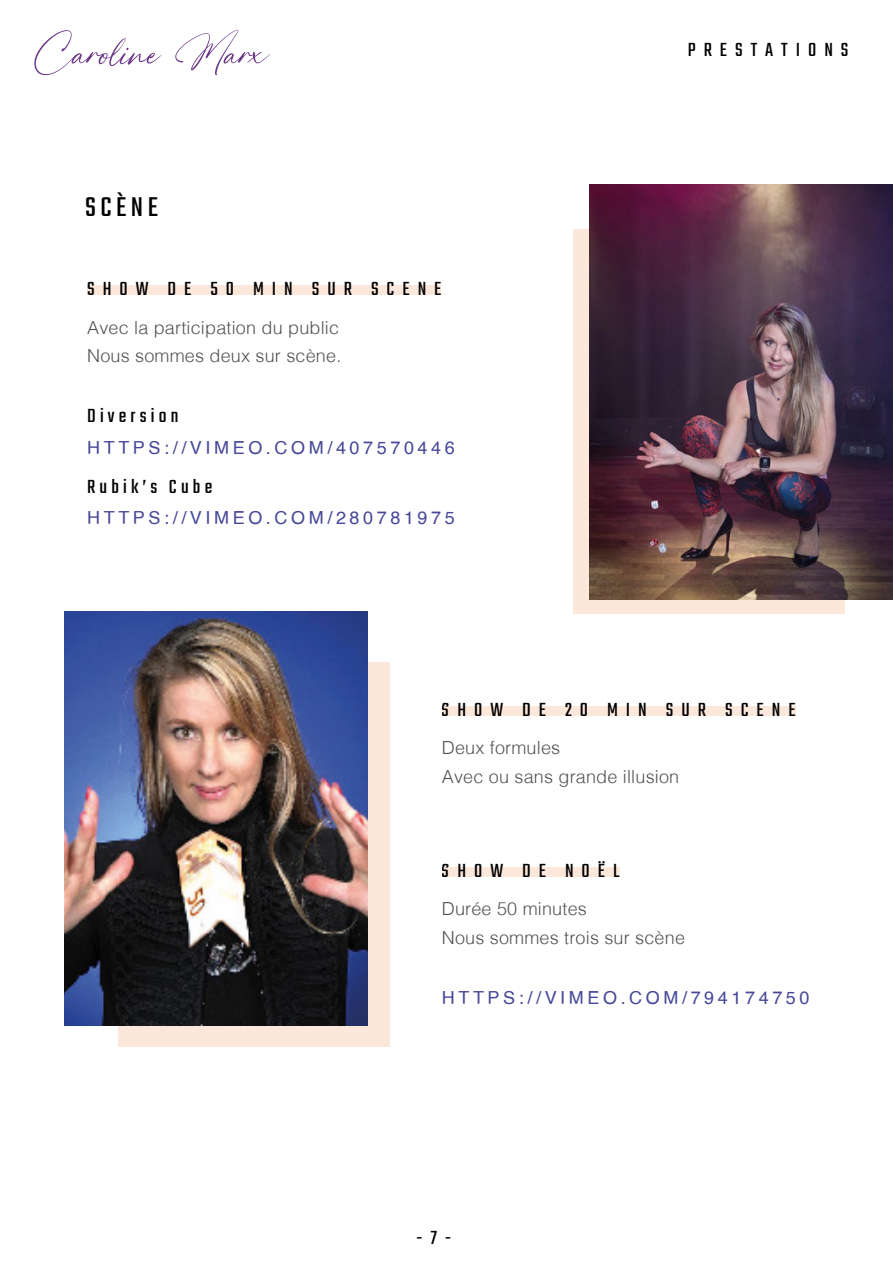
<style>
.page{position:relative;width:893px;height:1263px;background:#fff}
.page>*{position:absolute;margin:0;border:0;box-sizing:border-box;transform-origin:0 0}
.t1{font:56.25px "High Spirited";color:#6b3887}
.t2{font:30px "Teko";letter-spacing:.15em;color:#010101}
.t3{font:21px "Teko";letter-spacing:.38em;color:#010101}
.t4{font:21px "Teko";letter-spacing:.2em;color:#010101}
.t5{font:300 18px/28.5px "Helvetica";letter-spacing:.01em;color:#515054}
.t6{font:18px "Helvetica";letter-spacing:.2em;color:#474898}
</style>
<div class="page">
<div style="left:573px;top:229px;width:272px;height:385px;background:#fce7db"></div>
<img style="left:590px;top:185px;width:303px;height:414px">
<div style="left:118px;top:662px;width:272px;height:384px;background:#fce7db"></div>
<img style="left:65px;top:611px;width:303px;height:415px">
<div style="left:87px;top:286px;width:354px;height:9px;background:#fce7db"></div>
<div style="left:442px;top:707px;width:353px;height:9px;background:#fce7db"></div>
<div style="left:442px;top:868px;width:177px;height:9px;background:#fce7db"></div>
<h1 class="t1" style="left:32px;top:23px;width:236px">Caroline Marx</h1>
<h2 class="t2" style="left:85px;top:191px;width:75px">SCÈNE</h2>
<p class="t3" style="left:87px;top:277px;width:356px">SHOW DE 50 MIN SUR SCENE</p>
<p class="t5" style="left:87px;top:313px;width:256px">Avec la participation du public<br>Nous sommes deux sur scène.</p>
<p class="t4" style="left:87px;top:404px;width:93px">Diversion</p>
<p class="t6" style="left:87px;top:433px;width:369px">HTTPS://VIMEO.COM/407570446</p>
<p class="t4" style="left:87px;top:475px;width:127px">Rubik’s Cube</p>
<p class="t6" style="left:87px;top:504px;width:369px">HTTPS://VIMEO.COM/280781975</p>
<p class="t3" style="left:688px;top:38px;width:162px">PRESTATIONS</p>
<p class="t3" style="left:442px;top:698px;width:355px">SHOW DE 20 MIN SUR SCENE</p>
<p class="t5" style="left:442px;top:734px;width:239px">Deux formules<br>Avec ou sans grande illusion</p>
<p class="t3" style="left:442px;top:859px;width:179px">SHOW DE NOËL</p>
<p class="t5" style="left:442px;top:895px;width:245px">Durée 50 minutes<br>Nous sommes trois sur scène</p>
<p class="t6" style="left:442px;top:984px;width:369px">HTTPS://VIMEO.COM/794174750</p>
<p class="t3" style="left:416px;top:1225px;width:37px">-7-</p>
</div>
